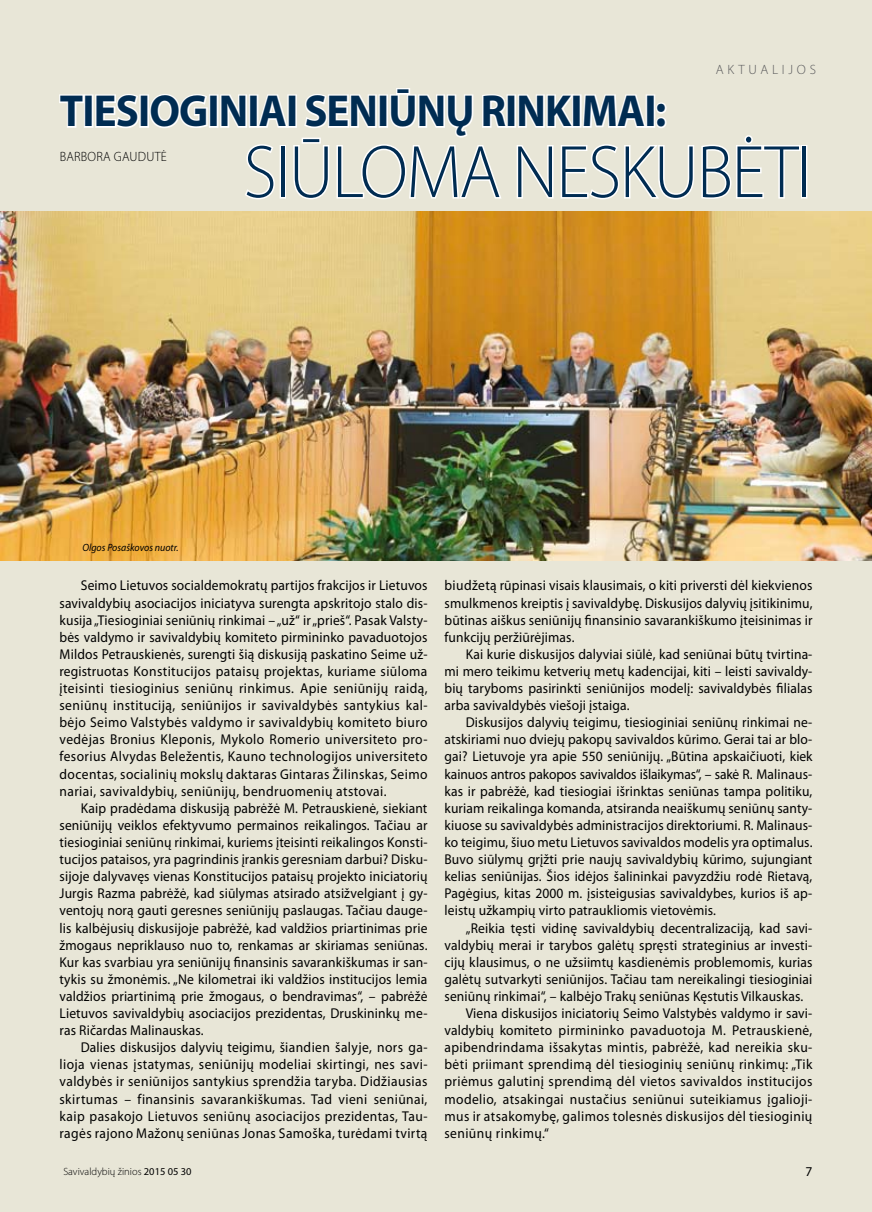
<style>
.page{position:relative;width:872px;height:1212px;background:#e8e6d7}
.page>*{position:absolute;margin:0;border:0;box-sizing:border-box;transform-origin:0 0}
.t1{font:300 75px "Myriad Pro";letter-spacing:-.02em;color:#002c52;scale:.95 1}
.t2{font:700 45px "Myriad Pro";letter-spacing:-.02em;color:#002c52;scale:.95 1}
.t3{font:14.25px/17.1px "Myriad Pro";letter-spacing:.01em;color:#000;text-align:justify;scale:.95 1}
.t4{font:14.25px "Myriad Pro";letter-spacing:.03em;color:#000;scale:.95 1}
.t5{font:300 13.5px "Myriad Pro";letter-spacing:.02em;color:#000;scale:.95 1}
.t6{font:300 13.5px "Myriad Pro";letter-spacing:.28em;color:#58585a}
.t7{font:300 10.5px "Myriad Pro";color:#000}
.t8{font:italic 10.5px "Myriad Pro";color:#000;scale:.95 1}
.s1{font-weight:400}
</style>
<div class="page">
<svg style="left:59px;top:94px;width:25px;height:34px"></svg>
<div style="left:84px;top:94px;width:9px;height:34px;border:3px solid #fff"></div>
<svg style="left:95px;top:94px;width:44px;height:34px"></svg>
<div style="left:139px;top:94px;width:10px;height:34px;border:3px solid #fff"></div>
<svg style="left:148px;top:94px;width:60px;height:34px"></svg>
<div style="left:209px;top:94px;width:9px;height:34px;border:3px solid #fff"></div>
<svg style="left:220px;top:88px;width:581px;height:112px"></svg>
<div style="left:801px;top:145px;width:6px;height:54px;border:3px solid #fff"></div>
<img style="left:1px;top:211px;width:871px;height:349px">
<p class="t6" style="left:716px;top:61px;width:102px">AKTUAL IJOS</p>
<h2 class="t2" style="left:60px;top:82px;width:640px">TIESIOGINIAI SENIŪNŲ RINKIMAI:</h2>
<h1 class="t1" style="left:244px;top:127px;width:599px">SIŪLOMA NESKUBĖTI</h1>
<p class="t5" style="left:60px;top:148px;width:114px">BARBORA GAUDUTĖ</p>
<p class="t8" style="left:82px;top:541px;width:103px">Olgos Posaškovos nuotr.</p>
<p class="t3" style="left:60px;top:577px;width:389px;text-indent:21px">Seimo Lietuvos socialdemokratų partijos frakcijos ir Lietuvos savivaldybių asociacijos iniciatyva surengta apskritojo stalo dis&shy;kusija „Tiesioginiai seniūnių rinkimai – „už“ ir „prieš“. Pasak Valsty&shy;bės valdymo ir savivaldybių komiteto pirmininko pavaduotojos Mildos Petrauskienės, surengti šią diskusiją paskatino Seime už&shy;registruotas Konstitucijos pataisų projektas, kuriame siūloma įteisinti tiesioginius seniūnų rinkimus. Apie seniūnijų raidą, seniūnų instituciją, seniūnijos ir savivaldybės santykius kal&shy;bėjo Seimo Valstybės valdymo ir savivaldybių komiteto biuro vedėjas Bronius Kleponis, Mykolo Romerio universiteto pro&shy;fesorius Alvydas Beležentis, Kauno technologijos universiteto docentas, socialinių mokslų daktaras Gintaras Žilinskas, Seimo nariai, savivaldybių, seniūnijų, bendruomenių atstovai.</p>
<p class="t3" style="left:60px;top:799px;width:389px;text-indent:21px">Kaip pradėdama diskusiją pabrėžė M. Petrauskienė, siekiant seniūnijų veiklos efektyvumo permainos reikalingos. Tačiau ar tiesioginiai seniūnų rinkimai, kuriems įteisinti reikalingos Konsti&shy;tucijos pataisos, yra pagrindinis įrankis geresniam darbui? Disku&shy;sijoje dalyvavęs vienas Konstitucijos pataisų projekto iniciatorių Jurgis Razma pabrėžė, kad siūlymas atsirado atsižvelgiant į gy&shy;ventojų norą gauti geresnes seniūnijų paslaugas. Tačiau dauge&shy;lis kalbėjusių diskusijoje pabrėžė, kad valdžios priartinimas prie žmogaus nepriklauso nuo to, renkamas ar skiriamas seniūnas.<br>Kur kas svarbiau yra seniūnijų finansinis savarankiškumas ir san&shy;tykis su žmonėmis. „Ne kilometrai iki valdžios institucijos lemia valdžios priartinimą prie žmogaus, o bendravimas“, – pabrėžė Lietuvos savivaldybių asociacijos prezidentas, Druskininkų me&shy;ras Ričardas Malinauskas.</p>
<p class="t3" style="left:60px;top:1039px;width:389px;text-indent:21px">Dalies diskusijos dalyvių teigimu, šiandien šalyje, nors ga&shy;lioja vienas įstatymas, seniūnijų modeliai skirtingi, nes savi&shy;valdybės ir seniūnijos santykius sprendžia taryba. Didžiausias skirtumas – finansinis savarankiškumas. Tad vieni seniūnai, kaip pasakojo Lietuvos seniūnų asociacijos prezidentas, Tau&shy;ragės rajono Mažonų seniūnas Jonas Samoška, turėdami tvirtą</p>
<p class="t7" style="left:63px;top:1165px;width:130px">SAVIVALDYBIŲ ŽINIOS <span class="s1">2015 05 30</span></p>
<p class="t3" style="left:444px;top:577px;width:389px">biudžetą rūpinasi visais klausimais, o kiti priversti dėl kiekvienos smulkmenos kreiptis į savivaldybę. Diskusijos dalyvių įsitikinimu, būtinas aiškus seniūnijų finansinio savarankiškumo įteisinimas ir funkcijų peržiūrėjimas.</p>
<p class="t3" style="left:444px;top:645px;width:389px;text-indent:21px">Kai kurie diskusijos dalyviai siūlė, kad seniūnai būtų tvirtina&shy;mi mero teikimu ketverių metų kadencijai, kiti – leisti savivaldy&shy;bių taryboms pasirinkti seniūnijos modelį: savivaldybės filialas arba savivaldybės viešoji įstaiga.</p>
<p class="t3" style="left:444px;top:714px;width:389px;text-indent:21px">Diskusijos dalyvių teigimu, tiesioginiai seniūnų rinkimai ne&shy;atskiriami nuo dviejų pakopų savivaldos kūrimo. Gerai tai ar blo&shy;gai? Lietuvoje yra apie 550 seniūnijų. „Būtina apskaičiuoti, kiek kainuos antros pakopos savivaldos išlaikymas“, – sakė R. Malinaus&shy;kas ir pabrėžė, kad tiesiogiai išrinktas seniūnas tampa politiku, kuriam reikalinga komanda, atsiranda neaiškumų seniūnų santy&shy;kiuose su savivaldybės administracijos direktoriumi. R. Malinaus&shy;ko teigimu, šiuo metu Lietuvos savivaldos modelis yra optimalus.<br>Buvo siūlymų grįžti prie naujų savivaldybių kūrimo, sujungiant kelias seniūnijas. Šios idėjos šalininkai pavyzdžiu rodė Rietavą, Pagėgius, kitas 2000 m. įsisteigusias savivaldybes, kurios iš ap&shy;leistų užkampių virto patraukliomis vietovėmis.</p>
<p class="t3" style="left:466px;top:919px;width:366px">„Reikia tęsti vidinę savivaldybių decentralizaciją, kad savi-</p>
<p class="t3" style="left:444px;top:936px;width:389px">valdybių merai ir tarybos galėtų spręsti strateginius ar investi-</p>
<p class="t3" style="left:444px;top:953px;width:389px">cijų klausimus, o ne užsiimtų kasdienėmis problemomis, kurias</p>
<p class="t3" style="left:444px;top:970px;width:389px">galėtų sutvarkyti seniūnijos. Tačiau tam nereikalingi tiesioginiai</p>
<p class="t3" style="left:444px;top:987px;width:379px">seniūnų rinkimai“, – kalbėjo Trakų seniūnas Kęstutis Vilkauskas.</p>
<p class="t3" style="left:466px;top:1004px;width:366px">Viena diskusijos iniciatorių Seimo Valstybės valdymo ir savi-</p>
<p class="t4" style="left:444px;top:1021px;width:389px">valdybių komiteto pirmininko pavaduotoja M. Petrauskienė,</p>
<p class="t4" style="left:444px;top:1039px;width:389px">apibendrindama išsakytas mintis, pabrėžė, kad nereikia sku-</p>
<p class="t4" style="left:444px;top:1056px;width:389px">bėti priimant sprendimą dėl tiesioginių seniūnų rinkimų: „Tik</p>
<p class="t4" style="left:444px;top:1073px;width:389px">priėmus galutinį sprendimą dėl vietos savivaldos institucijos</p>
<p class="t4" style="left:444px;top:1090px;width:389px">modelio, atsakingai nustačius seniūnui suteikiamus įgalioji-</p>
<p class="t4" style="left:444px;top:1107px;width:389px">mus ir atsakomybę, galimos tolesnės diskusijos dėl tiesioginių</p>
<p class="t4" style="left:444px;top:1124px;width:111px">seniūnų rinkimų.“</p>
</div>
